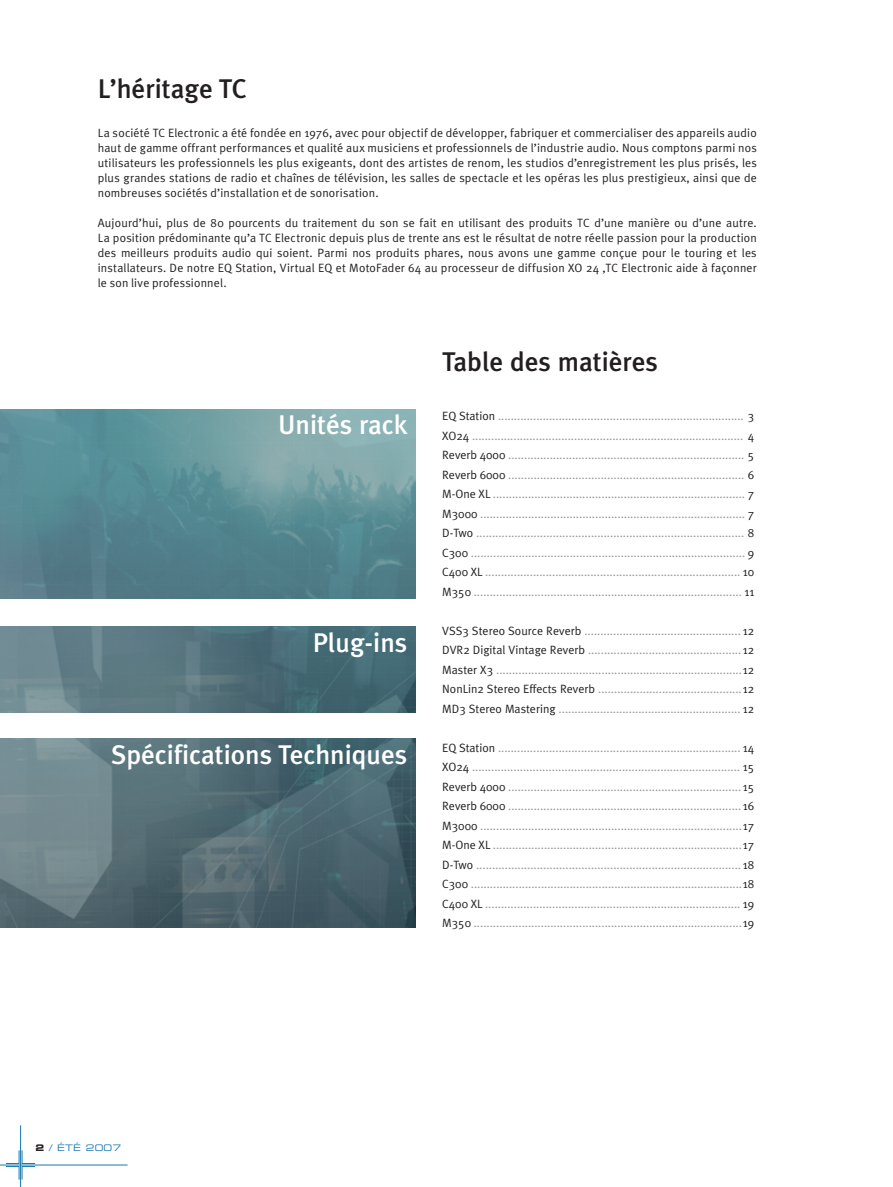
<style>
.page{position:relative;width:893px;height:1187px;background:#fff}
.page>*{position:absolute;margin:0;border:0;box-sizing:border-box;transform-origin:0 0}
.t1{font:500 27px "Meta Plus";color:#fff}
.t2{font:500 27px "Meta Plus";color:#231f20}
.t3{font:12px/19.5px "Meta Plus Normal";color:#97999c;text-align:justify}
.t4{font:12px/15px "Meta Plus Normal";letter-spacing:.015em;color:#231f20;text-align:justify}
.t5{font:9px "Eurostile Extended Two";letter-spacing:.025em;color:#1779b0}
.s1{color:#231f20}
</style>
<div class="page">
<hr style="left:20px;top:1125px;width:1px;height:61px;background:#1779b0">
<hr style="left:0;top:1164px;width:128px;height:1px;background:#1779b0">
<img style="left:0;top:738px;width:415px;height:189px">
<img style="left:0;top:409px;width:415px;height:189px">
<img style="left:0;top:626px;width:415px;height:86px">
<svg style="left:5px;top:1144px;width:39px;height:35px"></svg>
<h1 class="t2" style="left:98px;top:73px;width:150px">L’héritage TC</h1>
<p class="t4" style="left:98px;top:125px;width:661px">La société TC Electronic a été fondée en 1976, avec pour objectif de développer, fabriquer et commercialiser des appareils audio haut de gamme offrant performances et qualité aux musiciens et professionnels de l’industrie audio. Nous comptons parmi nos utilisateurs les professionnels les plus exigeants, dont des artistes de renom, les studios d’enregistrement les plus prisés, les plus grandes stations de radio et chaînes de télévision, les salles de spectacle et les opéras les plus prestigieux, ainsi que de nombreuses sociétés d’installation et de sonorisation.</p>
<p class="t4" style="left:98px;top:215px;width:661px">Aujourd’hui, plus de 80 pourcents du traitement du son se fait en utilisant des produits TC d’une manière ou d’une autre.<br>La position prédominante qu’a TC Electronic depuis plus de trente ans est le résultat de notre réelle passion pour la production des meilleurs produits audio qui soient. Parmi nos produits phares, nous avons une gamme conçue pour le touring et les installateurs. De notre EQ Station, Virtual EQ et MotoFader 64 au processeur de diffusion XO 24 ,TC Electronic aide à façonner le son live professionnel.</p>
<h1 class="t1" style="left:278px;top:409px;width:131px">Unités rack</h1>
<h1 class="t1" style="left:313px;top:627px;width:96px">Plug-ins</h1>
<h1 class="t1" style="left:111px;top:739px;width:298px">Spécifications Techniques</h1>
<h1 class="t2" style="left:442px;top:346px;width:217px">Table des matières</h1>
<p class="t3" style="left:442px;top:406px;width:314px"><span class="s1">EQ Station</span> ............................................................................. <span class="s1">3<br>XO24</span> ..................................................................................... <span class="s1">4<br>Reverb 4000</span> .......................................................................... <span class="s1">5<br>Reverb 6000</span> .......................................................................... <span class="s1">6<br>M-One XL</span> ............................................................................... <span class="s1">7<br>M3000</span> ................................................................................... <span class="s1">7<br>D-Two</span> .................................................................................... <span class="s1">8<br>C300</span> ...................................................................................... <span class="s1">9<br>C400 XL</span> ................................................................................ <span class="s1">10<br>M350</span> .................................................................................... <span class="s1">11</span></p>
<p class="t3" style="left:442px;top:620px;width:314px"><span class="s1">VSS3 Stereo Source Reverb</span> ................................................. <span class="s1">12<br>DVR2 Digital Vintage Reverb</span> ................................................ <span class="s1">12<br>Master X3</span> .............................................................................<span class="s1">12<br>NonLin2 Stereo Effects Reverb</span> .............................................<span class="s1">12<br>MD3 Stereo Mastering</span> ......................................................... <span class="s1">12</span></p>
<p class="t3" style="left:442px;top:737px;width:314px"><span class="s1">EQ Station</span> ............................................................................ <span class="s1">14<br>XO24</span> .................................................................................... <span class="s1">15<br>Reverb 4000</span> ......................................................................... <span class="s1">15<br>Reverb 6000</span> ......................................................................... <span class="s1">16<br>M3000</span> ..................................................................................<span class="s1">17<br>M-One XL</span> ..............................................................................<span class="s1">17<br>D-Two</span> ................................................................................... <span class="s1">18<br>C300</span> .....................................................................................<span class="s1">18<br>C400 XL</span> ................................................................................ <span class="s1">19<br>M350</span> ....................................................................................<span class="s1">19</span></p>
<p class="t5" style="left:49px;top:1141px;width:74px">/ été 2007</p>
</div>
